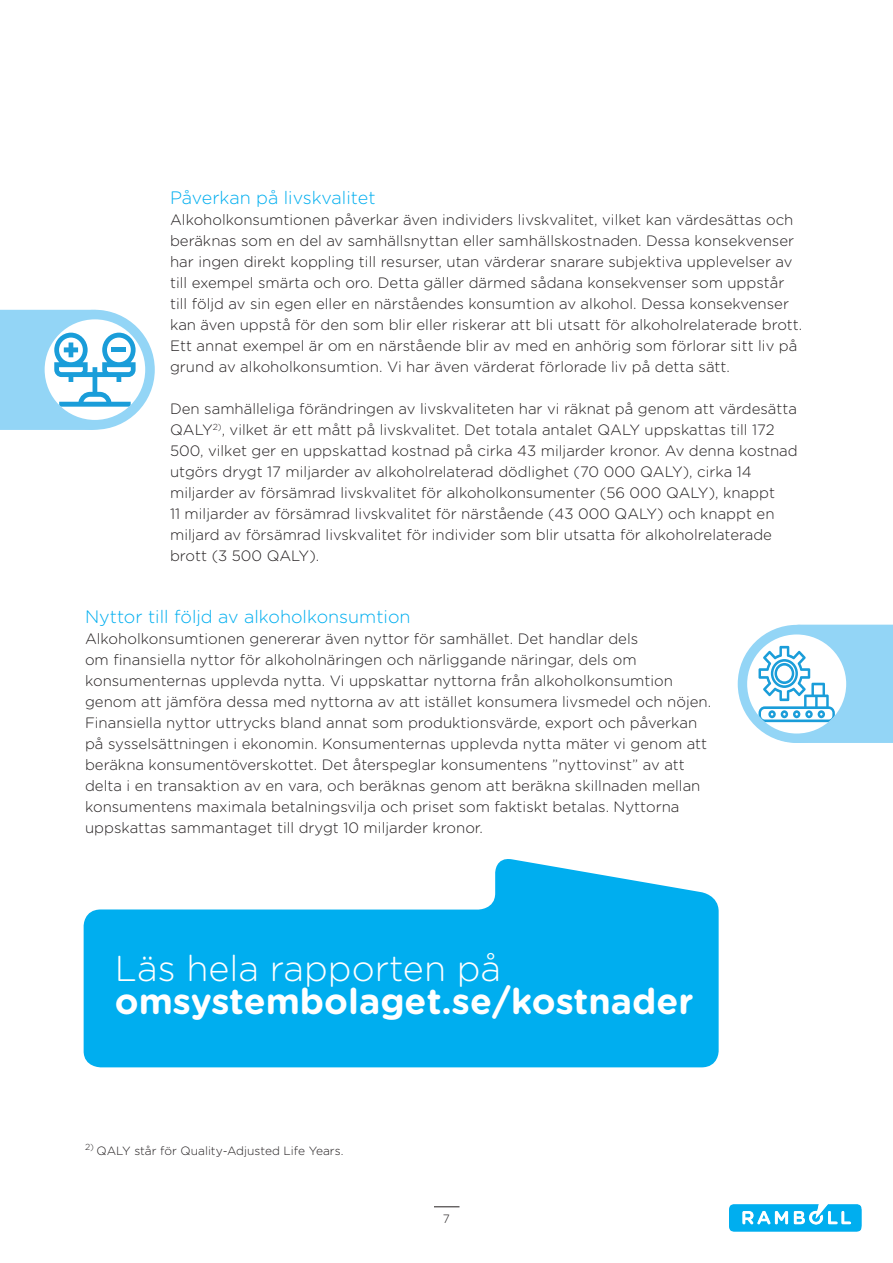
<style>
.page{position:relative;width:893px;height:1263px;background:#fff}
.page>*{position:absolute;margin:0;border:0;box-sizing:border-box;transform-origin:0 0}
.t1{font:700 36px/33px "Gotham Rounded";color:#fff}
.t2{font:300 18px "Gotham Rounded";color:#00aeef}
.t3{font:300 15px/21px "Gotham Rounded";color:#231f20}
.t4{font:300 12px "Gotham Rounded";color:#231f20}
.s1{font-weight:300}
</style>
<div class="page">
<img style="left:729px;top:1204px;width:133px;height:28px">
<svg style="left:434px;top:1206px;width:25px;height:1px"></svg>
<svg style="left:0;top:310px;width:149px;height:120px"></svg>
<div style="left:112px;top:347px;width:14px;height:5px;background:#1a9dd9"></div>
<svg style="left:743px;top:625px;width:150px;height:118px"></svg>
<svg style="left:84px;top:859px;width:635px;height:208px;fill:#00aeef"></svg>
<p class="t2" style="left:170px;top:185px;width:207px">Påverkan på livskvalitet</p>
<p class="t3" style="left:170px;top:208px;width:634px">Alkoholkonsumtionen påverkar även individers livskvalitet, vilket kan värdesättas och beräknas som en del av samhällsnyttan eller samhällskostnaden. Dessa konsekvenser har ingen direkt koppling till resurser, utan värderar snarare subjektiva upplevelser av till exempel smärta och oro. Detta gäller därmed sådana konsekvenser som uppstår till följd av sin egen eller en närståendes konsumtion av alkohol. Dessa konsekvenser kan även uppstå för den som blir eller riskerar att bli utsatt för alkoholrelaterade brott.<br>Ett annat exempel är om en närstående blir av med en anhörig som förlorar sitt liv på grund av alkoholkonsumtion. Vi har även värderat förlorade liv på detta sätt.</p>
<p class="t3" style="left:170px;top:397px;width:629px">Den samhälleliga förändringen av livskvaliteten har vi räknat på genom att värdesätta QALY<sup>2)</sup>, vilket är ett mått på livskvalitet. Det totala antalet QALY uppskattas till 172<br>500, vilket ger en uppskattad kostnad på cirka 43 miljarder kronor. Av denna kostnad utgörs drygt 17 miljarder av alkoholrelaterad dödlighet (70 000 QALY), cirka 14 miljarder av försämrad livskvalitet för alkoholkonsumenter (56 000 QALY), knappt<br>11 miljarder av försämrad livskvalitet för närstående (43 000 QALY) och knappt en miljard av försämrad livskvalitet för individer som blir utsatta för alkoholrelaterade brott (3 500 QALY).</p>
<p class="t2" style="left:85px;top:604px;width:327px">Nyttor till följd av alkoholkonsumtion</p>
<p class="t3" style="left:85px;top:627px;width:628px">Alkoholkonsumtionen genererar även nyttor för samhället. Det handlar dels<br>om finansiella nyttor för alkoholnäringen och närliggande näringar, dels om konsumenternas upplevda nytta. Vi uppskattar nyttorna från alkoholkonsumtion genom att jämföra dessa med nyttorna av att istället konsumera livsmedel och nöjen.<br>Finansiella nyttor uttrycks bland annat som produktionsvärde, export och påverkan på sysselsättningen i ekonomin. Konsumenternas upplevda nytta mäter vi genom att beräkna konsumentöverskottet. Det återspeglar konsumentens ”nyttovinst” av att delta i en transaktion av en vara, och beräknas genom att beräkna skillnaden mellan konsumentens maximala betalningsvilja och priset som faktiskt betalas. Nyttorna uppskattas sammantaget till drygt 10 miljarder kronor.</p>
<p class="t1" style="left:115px;top:951px;width:580px"><span class="s1">Läs hela rapporten på </span>omsystembolaget.se/kostnader</p>
<p class="t4" style="left:85px;top:1143px;width:260px"><sup>2)</sup> QALY står för Quality-Adjusted Life Years.</p>
<p class="t4" style="left:443px;top:1210px;width:9px">7</p>
</div>
